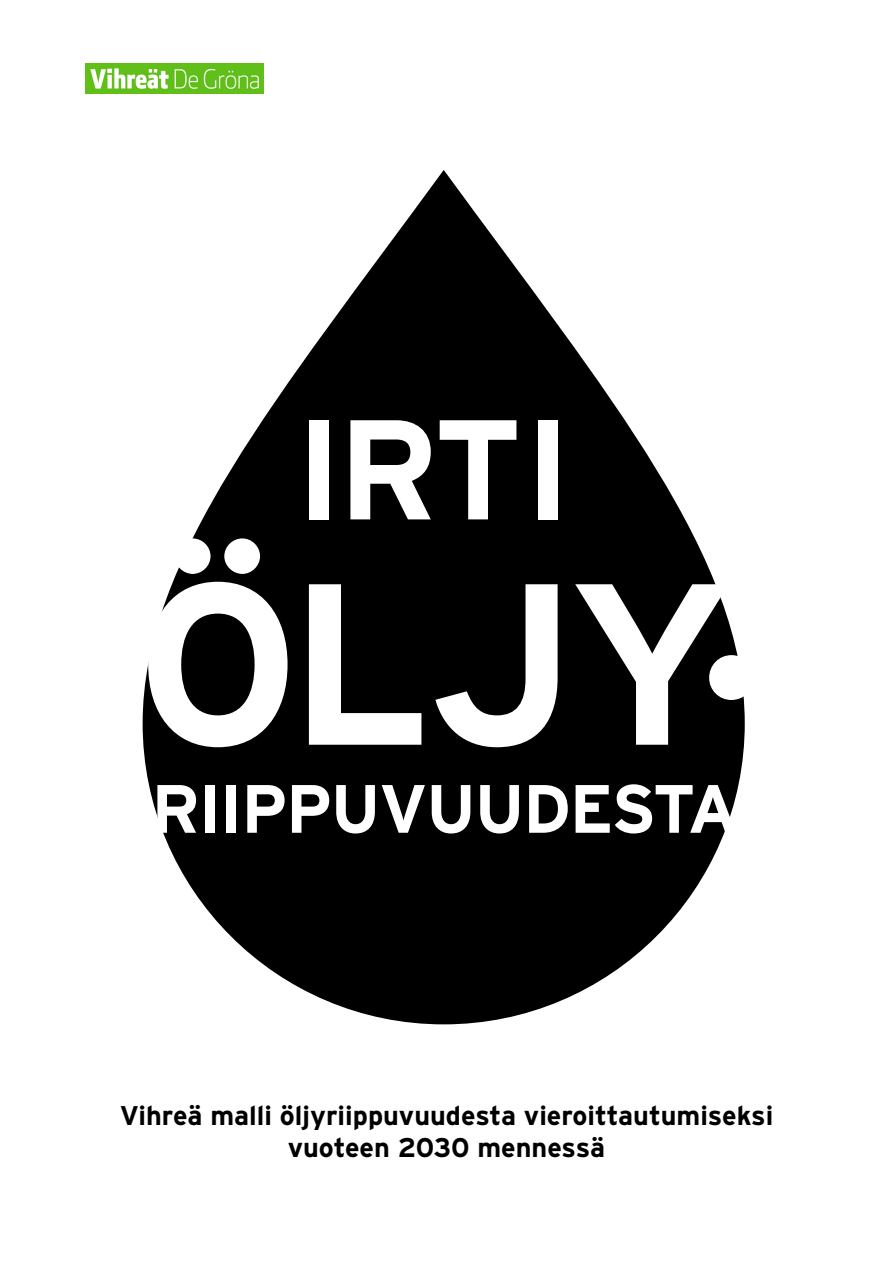
<style>
.page{position:relative;width:893px;height:1263px;background:#fff}
.page>*{position:absolute;margin:0;border:0;box-sizing:border-box;transform-origin:0 0}
.t1{font:700 229.2px "Interstate";color:#fff}
.t2{font:700 141.6px "Interstate";color:#fff}
.t3{font:700 68.1px "Interstate";letter-spacing:-.025em;color:#fff}
.t4{font:700 27px/31.5px "Interstate";color:#000;text-align:center}
.s1{font-size:123.9px}
</style>
<div class="page">
<svg style="left:143px;top:170px;width:602px;height:854px;fill:#000"></svg>
<img style="left:85px;top:64px;width:178px;height:30px">
<h2 class="t2" style="left:294px;top:390px;width:279px">IRTI</h2>
<h1 class="t1" style="left:136px;top:536px;width:627px">ÖLJY<span class="s1">•</span></h1>
<h3 class="t3" style="left:151px;top:771px;width:589px">RIIPPUVUUDESTA</h3>
<p class="t4" style="left:120px;top:1100px;width:655px">Vihreä malli öljyriippuvuudesta vieroittautumiseksi vuoteen 2030 mennessä</p>
</div>
